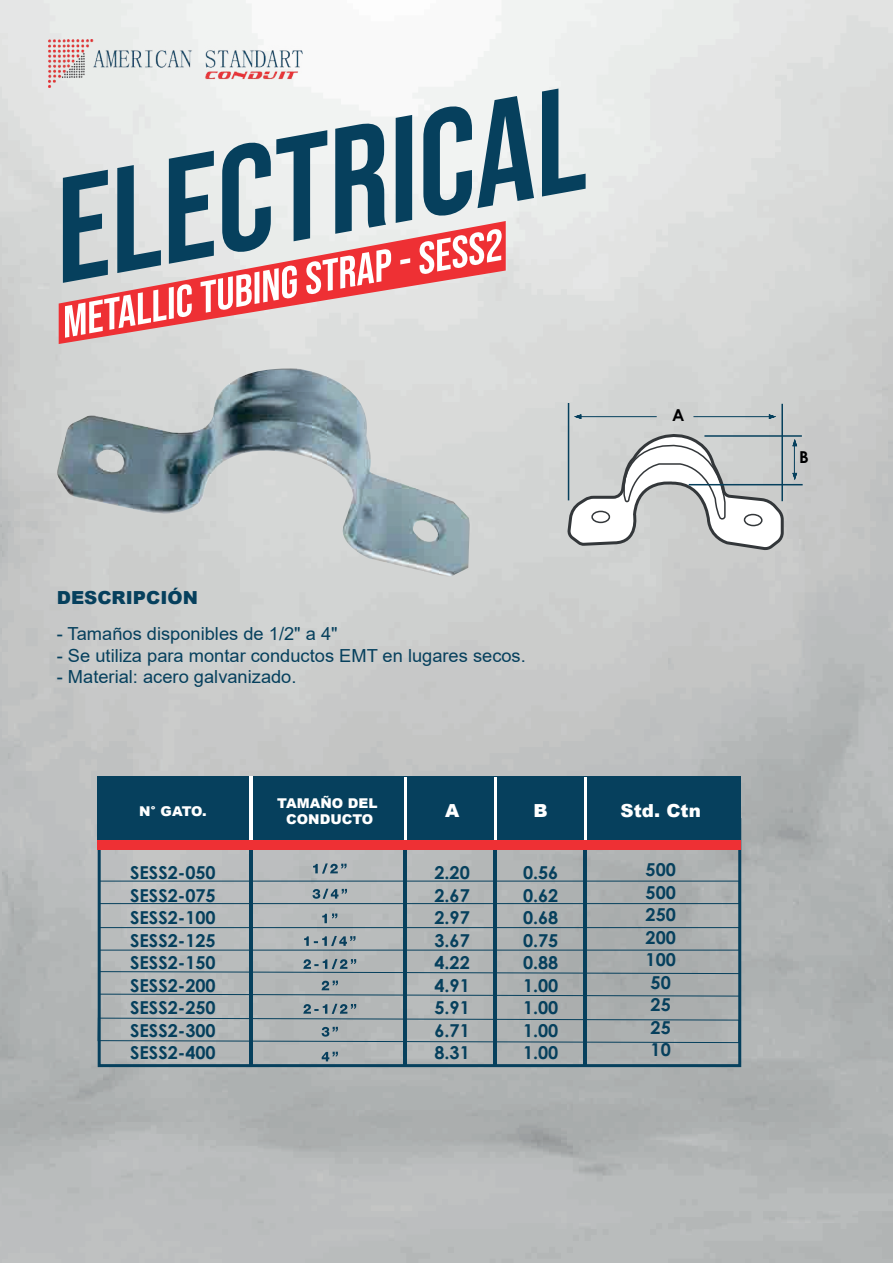
<style>
.page{position:relative;width:893px;height:1263px;background:#fff}
.page>*{position:absolute;margin:0;border:0;box-sizing:border-box;transform-origin:0 0}
.t1{font:italic 147.6px "Bebas Neue";color:#06405d}
.t2{font:italic 44.25px "Bebas Neue";color:#fff}
.t3{font:18px "Arial";color:#06405d}
.t4{font:900 18px "Arial";color:#06405d}
.t5{font:900 18px "Arial";color:#fff}
.t6{font:700 17.85px/22.5px "Century Gothic";color:#06405d;text-align:justify}
.t7{font:700 16.5px "Century Gothic";color:#000001}
.t8{font:900 13.5px/16.2px "Arial";color:#fff;text-align:center}
</style>
<div class="page">
<img style="left:0;top:0;width:893px;height:1263px">
<svg style="left:59px;top:221px;width:447px;height:123px;background:#e5a0a1"></svg>
<div style="left:98px;top:818px;width:643px;height:249px;border:3px solid #06405d"></div>
<div style="left:97px;top:776px;width:644px;height:72px;background:#06405d"></div>
<hr style="left:249px;top:824px;width:3px;height:241px;background:#06405d">
<hr style="left:404px;top:839px;width:3px;height:226px;background:#06405d">
<hr style="left:404px;top:777px;width:3px;height:68px;background:#fff">
<hr style="left:494px;top:839px;width:3px;height:226px;background:#06405d">
<hr style="left:494px;top:777px;width:3px;height:68px;background:#fff">
<hr style="left:584px;top:839px;width:3px;height:226px;background:#06405d">
<hr style="left:584px;top:777px;width:3px;height:68px;background:#fff">
<hr style="left:249px;top:776px;width:3px;height:68px;background:#fff">
<div style="left:98px;top:881px;width:641px;height:23px;border:1px solid #06405d"></div>
<div style="left:98px;top:927px;width:641px;height:23px;border:1px solid #06405d"></div>
<svg style="left:98px;top:971px;width:642px;height:25px;background:#9ea7aa"></svg>
<svg style="left:98px;top:1018px;width:641px;height:25px;background:#9ea8ab"></svg>
<div style="left:97px;top:840px;width:644px;height:9px;background:#ee3034"></div>
<img style="left:313px;top:863px;width:34px;height:10px">
<img style="left:312px;top:889px;width:35px;height:10px">
<img style="left:322px;top:913px;width:15px;height:10px">
<img style="left:304px;top:936px;width:51px;height:10px">
<img style="left:322px;top:980px;width:16px;height:10px">
<img style="left:303px;top:959px;width:53px;height:10px">
<img style="left:303px;top:1004px;width:53px;height:10px">
<img style="left:322px;top:1027px;width:16px;height:10px">
<img style="left:322px;top:1052px;width:16px;height:9px">
<img style="left:57px;top:368px;width:413px;height:210px">
<svg style="left:566px;top:431px;width:219px;height:153px"></svg>
<hr style="left:568px;top:403px;width:1px;height:97px;background:#06405d">
<hr style="left:781px;top:404px;width:2px;height:97px;background:#06405d">
<hr style="left:704px;top:435px;width:98px;height:2px;background:#06405d">
<hr style="left:693px;top:416px;width:77px;height:1px;background:#06405d">
<hr style="left:794px;top:441px;width:1px;height:36px;background:#06405d">
<hr style="left:689px;top:484px;width:114px;height:1px;background:#06405d">
<svg style="left:769px;top:414px;width:7px;height:5px"></svg>
<hr style="left:580px;top:416px;width:77px;height:1px;background:#06405d">
<svg style="left:574px;top:414px;width:7px;height:5px"></svg>
<svg style="left:792px;top:439px;width:5px;height:7px"></svg>
<svg style="left:792px;top:473px;width:5px;height:7px"></svg>
<img style="left:48px;top:39px;width:254px;height:48px">
<h1 class="t1" style="left:33px;top:150px;width:541px;rotate:-10deg">ELECTRICAL</h1>
<h2 class="t2" style="left:56px;top:298px;width:448px;rotate:-10deg">METALLIC TUBING STRAP - SESS2</h2>
<p class="t4" style="left:57px;top:584px;width:143px">DESCRIPCIÓN</p>
<p class="t3" style="left:57px;top:621px;width:282px">- Tamaños disponibles de 1/2" a 4"</p>
<p class="t3" style="left:57px;top:643px;width:471px">- Se utiliza para montar conductos EMT en lugares secos.</p>
<p class="t3" style="left:57px;top:665px;width:241px">- Material: acero galvanizado.</p>
<p class="t7" style="left:672px;top:402px;width:14px">A</p>
<p class="t8" style="left:139px;top:802px;width:69px">N° GATO.</p>
<p class="t8" style="left:277px;top:794px;width:102px">TAMAÑO DEL<br>CONDUCTO</p>
<p class="t5" style="left:445px;top:797px;width:16px">A</p>
<p class="t5" style="left:534px;top:797px;width:16px">B</p>
<p class="t5" style="left:621px;top:797px;width:82px">Std. Ctn</p>
<p class="t6" style="left:130px;top:860px;width:87px">SESS2-050<br>SESS2-075<br>SESS2-100<br>SESS2-125<br>SESS2-150<br>SESS2-200<br>SESS2-250<br>SESS2-300<br>SESS2-400</p>
<p class="t6" style="left:434px;top:860px;width:37px">2.20<br>2.67<br>2.97<br>3.67<br>4.22<br>4.91<br>5.91<br>6.71<br>8.31</p>
<p class="t6" style="left:523px;top:860px;width:37px">0.56<br>0.62<br>0.68<br>0.75<br>0.88<br>1.00<br>1.00<br>1.00<br>1.00</p>
<p class="t6" style="left:646px;top:857px;width:32px;text-align:left">500<br>500<br>250<br>200<br>100<br>50<br>25<br>25<br>10</p>
<p class="t7" style="left:799px;top:445px;width:11px">B</p>
</div>
